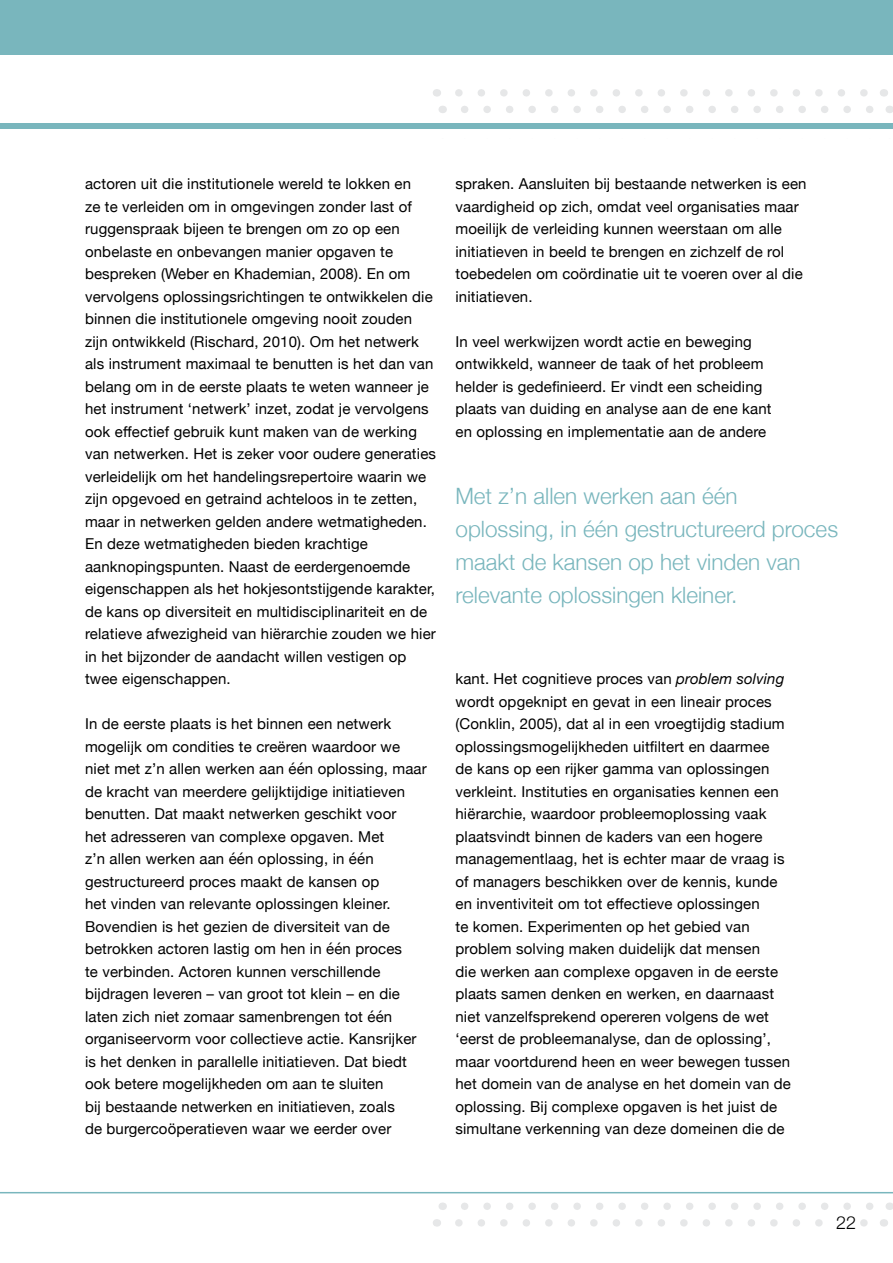
<style>
.page{position:relative;width:893px;height:1263px;background:#fff}
.page>*{position:absolute;margin:0;border:0;box-sizing:border-box;transform-origin:0 0}
.t1{font:300 22.5px/33px "Helvetica Neue";color:#79b6bd}
.t2{font:300 18px "Helvetica Neue";color:#000}
.t3{font:15px/22.5px "Helvetica Neue";letter-spacing:.01em;color:#000}
.s1{font-style:italic}
</style>
<div class="page">
<svg style="left:465px;top:1202px;width:409px;height:8px"></svg>
<svg style="left:459px;top:1219px;width:409px;height:7px"></svg>
<svg style="left:465px;top:106px;width:409px;height:7px"></svg>
<svg style="left:459px;top:89px;width:409px;height:8px"></svg>
<div style="left:0;top:0;width:893px;height:54px;background:#79b6bd"></div>
<div style="left:0;top:123px;width:893px;height:6px;background:#79b6bd"></div>
<hr style="left:0;top:1192px;width:893px;height:1px;background:#79b6bd">
<div style="left:829px;top:1211px;width:21px;height:26px;background:#fff;border-radius:50%"></div>
<p class="t3" style="left:85px;top:173px;width:352px">actoren uit die institutionele wereld te lokken en<br>ze te verleiden om in omgevingen zonder last of ruggenspraak bijeen te brengen om zo op een onbelaste en onbevangen manier opgaven te bespreken (Weber en Khademian, 2008). En om vervolgens oplossingsrichtingen te ontwikkelen die binnen die institutionele omgeving nooit zouden zijn ontwikkeld (Rischard, 2010). Om het netwerk als instrument maximaal te benutten is het dan van belang om in de eerste plaats te weten wanneer je het instrument ‘netwerk’ inzet, zodat je vervolgens ook effectief gebruik kunt maken van de werking van netwerken. Het is zeker voor oudere generaties verleidelijk om het handelingsrepertoire waarin we zijn opgevoed en getraind achteloos in te zetten, maar in netwerken gelden andere wetmatigheden.<br>En deze wetmatigheden bieden krachtige aanknopingspunten. Naast de eerdergenoemde eigenschappen als het hokjesontstijgende karakter, de kans op diversiteit en multidisciplinariteit en de relatieve afwezigheid van hiërarchie zouden we hier in het bijzonder de aandacht willen vestigen op twee eigenschappen.</p>
<p class="t3" style="left:85px;top:713px;width:343px">In de eerste plaats is het binnen een netwerk mogelijk om condities te creëren waardoor we niet met z’n allen werken aan één oplossing, maar de kracht van meerdere gelijktijdige initiatieven benutten. Dat maakt netwerken geschikt voor<br>het adresseren van complexe opgaven. Met<br>z’n allen werken aan één oplossing, in één gestructureerd proces maakt de kansen op<br>het vinden van relevante oplossingen kleiner.<br>Bovendien is het gezien de diversiteit van de betrokken actoren lastig om hen in één proces<br>te verbinden. Actoren kunnen verschillende bijdragen leveren – van groot tot klein – en die laten zich niet zomaar samenbrengen tot één organiseervorm voor collectieve actie. Kansrijker is het denken in parallelle initiatieven. Dat biedt ook betere mogelijkheden om aan te sluiten<br>bij bestaande netwerken en initiatieven, zoals<br>de burgercoöperatieven waar we eerder over</p>
<p class="t3" style="left:455px;top:173px;width:353px">spraken. Aansluiten bij bestaande netwerken is een vaardigheid op zich, omdat veel organisaties maar moeilijk de verleiding kunnen weerstaan om alle initiatieven in beeld te brengen en zichzelf de rol toebedelen om coördinatie uit te voeren over al die initiatieven.</p>
<p class="t3" style="left:455px;top:331px;width:318px">In veel werkwijzen wordt actie en beweging ontwikkeld, wanneer de taak of het probleem helder is gedefinieerd. Er vindt een scheiding plaats van duiding en analyse aan de ene kant en oplossing en implementatie aan de andere</p>
<h1 class="t1" style="left:455px;top:478px;width:384px">Met z’n allen werken aan één oplossing, in één gestructureerd proces maakt de kansen op het vinden van relevante oplossingen kleiner.</h1>
<p class="t3" style="left:455px;top:668px;width:337px">kant. Het cognitieve proces van <span class="s1">problem solving </span>wordt opgeknipt en gevat in een lineair proces (Conklin, 2005), dat al in een vroegtijdig stadium oplossingsmogelijkheden uitfiltert en daarmee<br>de kans op een rijker gamma van oplossingen verkleint. Instituties en organisaties kennen een hiërarchie, waardoor probleemoplossing vaak plaatsvindt binnen de kaders van een hogere managementlaag, het is echter maar de vraag is of managers beschikken over de kennis, kunde en inventiviteit om tot effectieve oplossingen<br>te komen. Experimenten op het gebied van problem solving maken duidelijk dat mensen<br>die werken aan complexe opgaven in de eerste plaats samen denken en werken, en daarnaast niet vanzelfsprekend opereren volgens de wet ‘eerst de probleemanalyse, dan de oplossing’, maar voortdurend heen en weer bewegen tussen het domein van de analyse en het domein van de oplossing. Bij complexe opgaven is het juist de simultane verkenning van deze domeinen die de</p>
<p class="t2" style="left:836px;top:1208px;width:22px">22</p>
</div>
